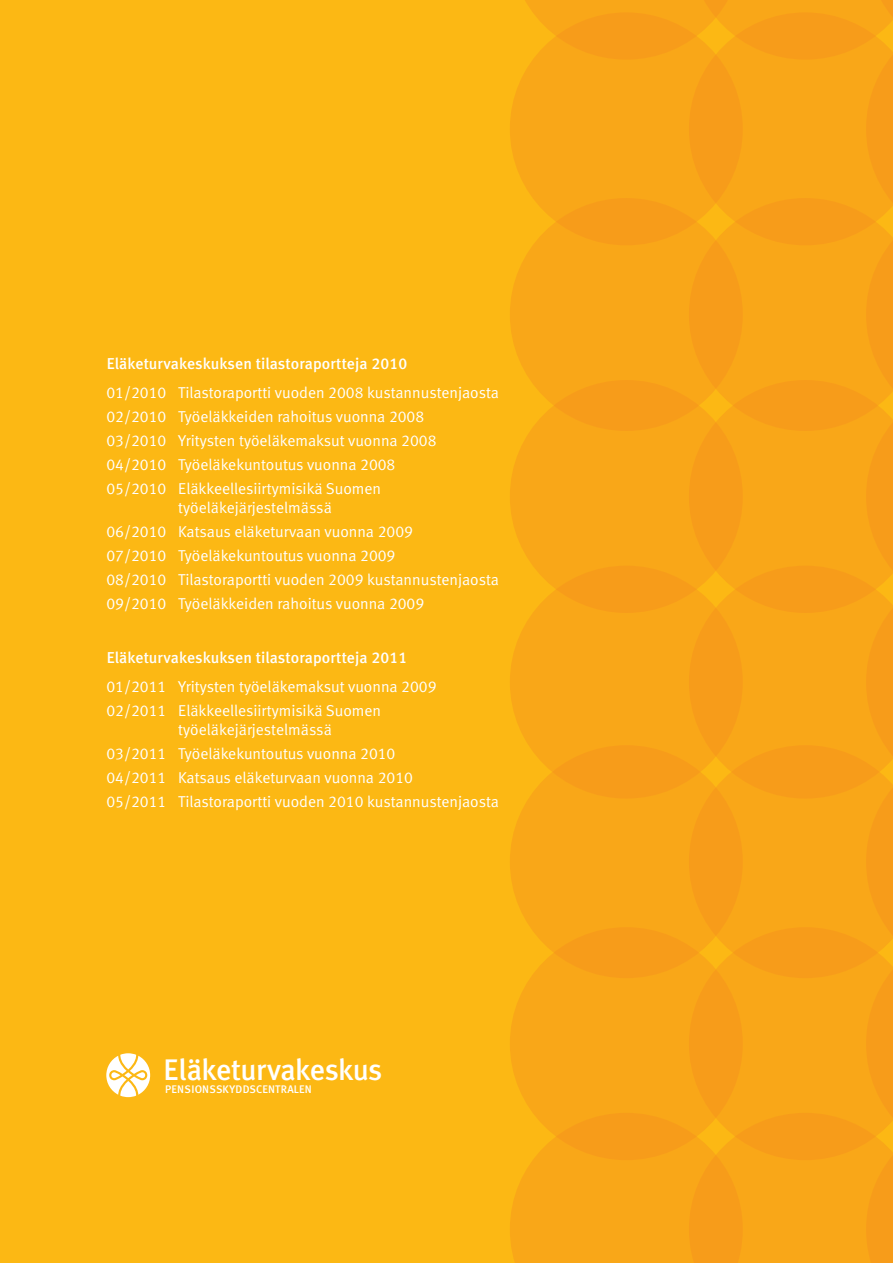
<style>
.page{position:relative;width:893px;height:1263px;background:#fcb814}
.page>*{position:absolute;margin:0;border:0;box-sizing:border-box;transform-origin:0 0}
.t1{font:29.7px "Meta Medium LF";letter-spacing:-.02em;color:#fff}
.Leipä_sisennetty{font:15.75px/24px "Meta Normal LF";color:#fff}
.Leipä_sisennetty-2{font:15.75px "Meta Medium LF";letter-spacing:.01em;color:#fff}
.t2{font:10.95px "Meta Medium LF";letter-spacing:.03em;color:#fff}
</style>
<div class="page">
<svg style="left:510px;top:0;width:383px;height:1263px;background:#f8a418"></svg>
<svg style="left:106px;top:1053px;width:44px;height:44px"></svg>
<p class="Leipä_sisennetty-2" style="left:107px;top:355px;width:302px">Eläketurvakeskuksen tilastoraportteja 2010</p>
<p class="Leipä_sisennetty" style="left:106px;top:380px;width:394px">01/2010 Tilastoraportti vuoden 2008 kustannustenjaosta</p>
<p class="Leipä_sisennetty" style="left:106px;top:404px;width:319px">02/2010 Työeläkkeiden rahoitus vuonna 2008</p>
<p class="Leipä_sisennetty" style="left:106px;top:428px;width:332px">03/2010 Yritysten työeläkemaksut vuonna 2008</p>
<p class="Leipä_sisennetty" style="left:106px;top:452px;width:290px">04/2010 Työeläkekuntoutus vuonna 2008<br>05/2010 Eläkkeellesiirtymisikä Suomen</p>
<p class="Leipä_sisennetty" style="left:106px;top:496px;width:394px;text-indent:72px">työeläkejärjestelmässä<br>06/2010 Katsaus eläketurvaan vuonna 2009<br>07/2010 Työeläkekuntoutus vuonna 2009<br>08/2010 Tilastoraportti vuoden 2009 kustannustenjaosta 09/2010 Työeläkkeiden rahoitus vuonna 2009</p>
<p class="Leipä_sisennetty-2" style="left:107px;top:649px;width:302px">Eläketurvakeskuksen tilastoraportteja 2011</p>
<p class="Leipä_sisennetty" style="left:106px;top:674px;width:332px">01/2011 Yritysten työeläkemaksut vuonna 2009</p>
<p class="Leipä_sisennetty" style="left:178px;top:700px;width:204px;line-height:19.5px;text-indent:-72px">02/2011 Eläkkeellesiirtymisikä Suomen työeläkejärjestelmässä</p>
<p class="Leipä_sisennetty" style="left:106px;top:742px;width:290px">03/2011 Työeläkekuntoutus vuonna 2010</p>
<p class="Leipä_sisennetty" style="left:106px;top:766px;width:308px">04/2011 Katsaus eläketurvaan vuonna 2010</p>
<p class="Leipä_sisennetty" style="left:106px;top:790px;width:394px">05/2011 Tilastoraportti vuoden 2010 kustannustenjaosta</p>
<p class="t1" style="left:164px;top:1052px;width:220px">Eläketurvakeskus</p>
<p class="t2" style="left:165px;top:1083px;width:148px">PENSIONSSKYDDSCENTRALEN</p>
</div>
